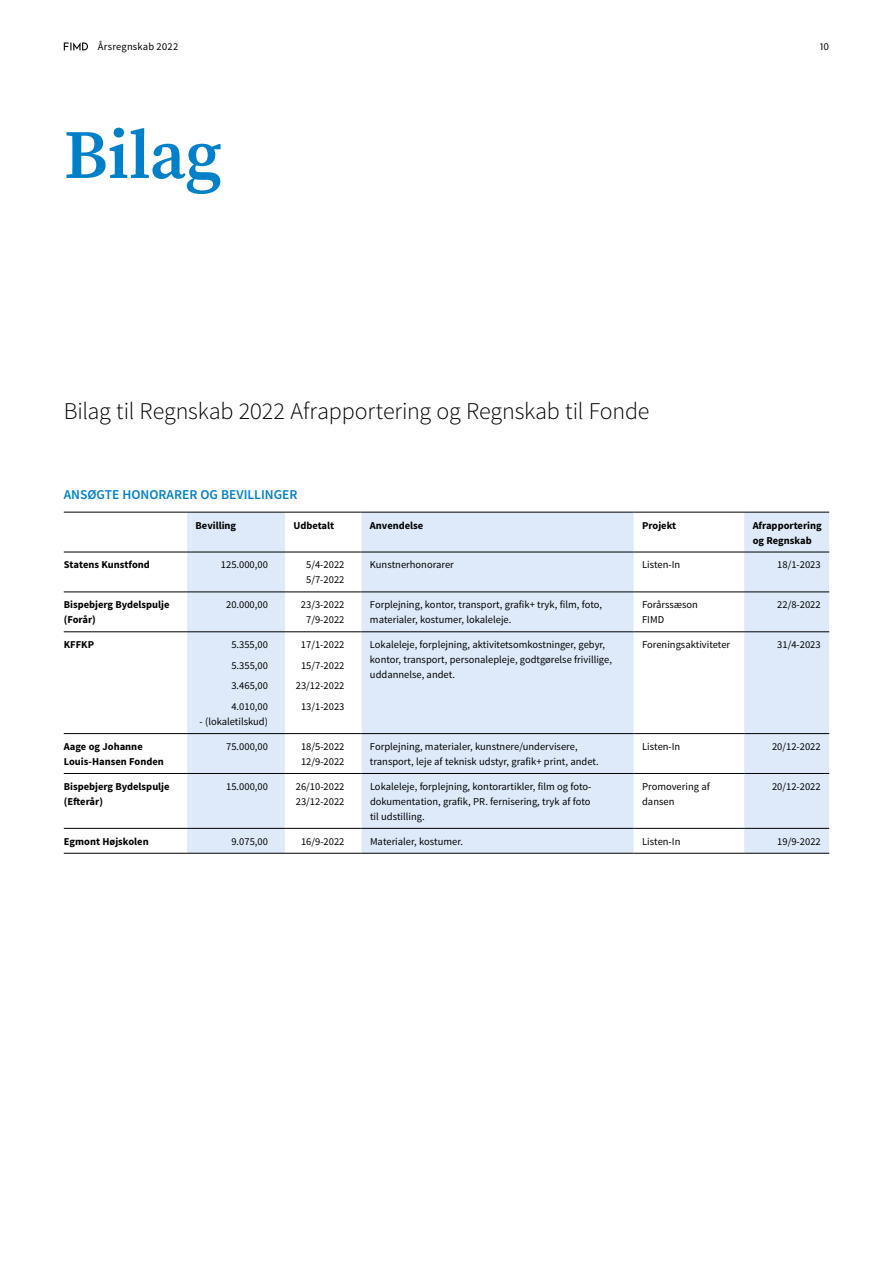
<style>
.page{position:relative;width:893px;height:1263px;background:#fff}
.page>*{position:absolute;margin:0;border:0;box-sizing:border-box;transform-origin:0 0}
.t1{font:600 69px "Source Serif Pro";letter-spacing:-.005em;color:#0080c8}
.t2{font:300 24px "Source Sans Pro";letter-spacing:-.01em;color:#000}
.t3{font:600 13.5px "Source Sans Pro";color:#0080c8}
.t4{font:10.5px/15px "Source Sans Pro";color:#000}
.t5{font:700 10.5px/15px "Source Sans Pro";color:#000}
</style>
<div class="page">
<svg style="left:64px;top:43px;width:24px;height:7px"></svg>
<svg style="left:187px;top:513px;width:642px;height:340px;fill:#deeaf9"></svg>
<hr style="left:64px;top:512px;width:123px;height:1px;background:#000">
<hr style="left:187px;top:512px;width:98px;height:1px;background:#000">
<hr style="left:285px;top:512px;width:76px;height:1px;background:#000">
<hr style="left:361px;top:512px;width:273px;height:1px;background:#000">
<hr style="left:634px;top:512px;width:110px;height:1px;background:#000">
<hr style="left:744px;top:512px;width:85px;height:1px;background:#000">
<hr style="left:64px;top:552px;width:123px;height:1px;background:#000">
<hr style="left:187px;top:552px;width:98px;height:1px;background:#000">
<hr style="left:285px;top:552px;width:76px;height:1px;background:#000">
<hr style="left:361px;top:552px;width:273px;height:1px;background:#000">
<hr style="left:634px;top:552px;width:110px;height:1px;background:#000">
<hr style="left:744px;top:552px;width:85px;height:1px;background:#000">
<hr style="left:64px;top:592px;width:123px;height:1px;background:#000">
<hr style="left:187px;top:592px;width:98px;height:1px;background:#000">
<hr style="left:285px;top:592px;width:76px;height:1px;background:#000">
<hr style="left:361px;top:592px;width:273px;height:1px;background:#000">
<hr style="left:634px;top:592px;width:110px;height:1px;background:#000">
<hr style="left:744px;top:592px;width:85px;height:1px;background:#000">
<hr style="left:64px;top:631px;width:123px;height:1px;background:#000">
<hr style="left:187px;top:631px;width:98px;height:1px;background:#000">
<hr style="left:285px;top:631px;width:76px;height:1px;background:#000">
<hr style="left:361px;top:631px;width:273px;height:1px;background:#000">
<hr style="left:634px;top:631px;width:110px;height:1px;background:#000">
<hr style="left:744px;top:631px;width:85px;height:1px;background:#000">
<hr style="left:64px;top:733px;width:123px;height:1px;background:#000">
<hr style="left:187px;top:733px;width:98px;height:1px;background:#000">
<hr style="left:285px;top:733px;width:76px;height:1px;background:#000">
<hr style="left:361px;top:733px;width:273px;height:1px;background:#000">
<hr style="left:634px;top:733px;width:110px;height:1px;background:#000">
<hr style="left:744px;top:733px;width:85px;height:1px;background:#000">
<hr style="left:64px;top:773px;width:123px;height:1px;background:#000">
<hr style="left:187px;top:773px;width:98px;height:1px;background:#000">
<hr style="left:285px;top:773px;width:76px;height:1px;background:#000">
<hr style="left:361px;top:773px;width:273px;height:1px;background:#000">
<hr style="left:634px;top:773px;width:110px;height:1px;background:#000">
<hr style="left:744px;top:773px;width:85px;height:1px;background:#000">
<hr style="left:64px;top:828px;width:123px;height:1px;background:#000">
<hr style="left:187px;top:828px;width:98px;height:1px;background:#000">
<hr style="left:285px;top:828px;width:76px;height:1px;background:#000">
<hr style="left:361px;top:828px;width:273px;height:1px;background:#000">
<hr style="left:634px;top:828px;width:110px;height:1px;background:#000">
<hr style="left:744px;top:828px;width:85px;height:1px;background:#000">
<hr style="left:64px;top:853px;width:123px;height:1px;background:#000">
<hr style="left:187px;top:853px;width:98px;height:1px;background:#000">
<hr style="left:285px;top:853px;width:76px;height:1px;background:#000">
<hr style="left:361px;top:853px;width:273px;height:1px;background:#000">
<hr style="left:634px;top:853px;width:110px;height:1px;background:#000">
<hr style="left:744px;top:853px;width:85px;height:1px;background:#000">
<p class="t4" style="left:98px;top:40px;width:82px">Årsregnskab 2022</p>
<p class="t4" style="left:820px;top:40px;width:11px">10</p>
<h1 class="t1" style="left:64px;top:115px;width:159px">Bilag</h1>
<h2 class="t2" style="left:64px;top:396px;width:587px">Bilag til Regnskab 2022 Afrapportering og Regnskab til Fonde</h2>
<p class="t3" style="left:64px;top:486px;width:235px">ANSØGTE HONORARER OG BEVILLINGER</p>
<p class="t5" style="left:196px;top:518px;width:42px">Bevilling</p>
<p class="t5" style="left:293px;top:518px;width:42px">Udbetalt</p>
<p class="t5" style="left:370px;top:518px;width:55px">Anvendelse</p>
<p class="t5" style="left:642px;top:518px;width:36px">Projekt</p>
<p class="t5" style="left:753px;top:518px;width:71px">Afrapportering og Regnskab</p>
<p class="t5" style="left:64px;top:558px;width:88px">Statens Kunstfond</p>
<p class="t4" style="left:221px;top:558px;width:48px">125.000,00</p>
<p class="t4" style="left:306px;top:558px;width:40px">5/4-2022<br>5/7-2022</p>
<p class="t4" style="left:370px;top:558px;width:85px">Kunstnerhonorarer</p>
<p class="t4" style="left:642px;top:558px;width:40px">Listen-In</p>
<p class="t4" style="left:777px;top:558px;width:45px">18/1-2023</p>
<p class="t5" style="left:64px;top:598px;width:107px">Bispebjerg Bydelspulje (Forår)</p>
<p class="t4" style="left:226px;top:597px;width:43px">20.000,00</p>
<p class="t4" style="left:301px;top:597px;width:45px;text-align:center">23/3-2022<br>7/9-2022</p>
<p class="t4" style="left:370px;top:597px;width:234px">Forplejning, kontor, transport, grafik+ tryk, film, foto, materialer, kostumer, lokaleleje.</p>
<p class="t4" style="left:642px;top:597px;width:57px">Forårssæson<br>FIMD</p>
<p class="t4" style="left:777px;top:597px;width:45px">22/8-2022</p>
<p class="t5" style="left:64px;top:637px;width:32px">KFFKP</p>
<p class="t4" style="left:231px;top:637px;width:38px">5.355,00</p>
<p class="t4" style="left:301px;top:637px;width:45px">17/1-2022</p>
<p class="t4" style="left:370px;top:637px;width:243px">Lokaleleje, forplejning, aktivitetsomkostninger, gebyr, kontor, transport, personalepleje, godtgørelse frivillige, uddannelse, andet.</p>
<p class="t4" style="left:642px;top:637px;width:90px">Foreningsaktiviteter</p>
<p class="t4" style="left:777px;top:637px;width:45px">31/4-2023</p>
<p class="t4" style="left:231px;top:658px;width:38px">5.355,00</p>
<p class="t4" style="left:301px;top:658px;width:45px">15/7-2022</p>
<p class="t4" style="left:231px;top:679px;width:38px">3.465,00</p>
<p class="t4" style="left:296px;top:679px;width:50px">23/12-2022</p>
<p class="t4" style="left:231px;top:699px;width:38px">4.010,00</p>
<p class="t4" style="left:200px;top:714px;width:70px">- (lokaletilskud)</p>
<p class="t4" style="left:301px;top:699px;width:45px">13/1-2023</p>
<p class="t5" style="left:64px;top:739px;width:102px">Aage og Johanne<br>Louis-Hansen Fonden</p>
<p class="t4" style="left:226px;top:739px;width:43px">75.000,00</p>
<p class="t4" style="left:301px;top:739px;width:45px">18/5-2022<br>12/9-2022</p>
<p class="t4" style="left:370px;top:739px;width:230px">Forplejning, materialer, kunstnere/undervisere, transport, leje af teknisk udstyr, grafik+ print, andet.</p>
<p class="t4" style="left:642px;top:739px;width:40px">Listen-In</p>
<p class="t4" style="left:772px;top:739px;width:50px">20/12-2022</p>
<p class="t5" style="left:64px;top:779px;width:107px">Bispebjerg Bydelspulje (Efterår)</p>
<p class="t4" style="left:226px;top:779px;width:43px">15.000,00</p>
<p class="t4" style="left:296px;top:779px;width:50px">26/10-2022<br>23/12-2022</p>
<p class="t4" style="left:370px;top:779px;width:222px;text-align:justify">Lokaleleje, forplejning, kontorartikler, film og foto&shy;dokumentation, grafik, PR. fernisering, tryk af foto til udstilling.</p>
<p class="t4" style="left:642px;top:779px;width:69px">Promovering af dansen</p>
<p class="t4" style="left:772px;top:779px;width:50px">20/12-2022</p>
<p class="t5" style="left:64px;top:834px;width:86px">Egmont Højskolen</p>
<p class="t4" style="left:231px;top:834px;width:38px">9.075,00</p>
<p class="t4" style="left:301px;top:834px;width:45px">16/9-2022</p>
<p class="t4" style="left:370px;top:834px;width:95px">Materialer, kostumer.</p>
<p class="t4" style="left:642px;top:834px;width:40px">Listen-In</p>
<p class="t4" style="left:777px;top:834px;width:45px">19/9-2022</p>
</div>
